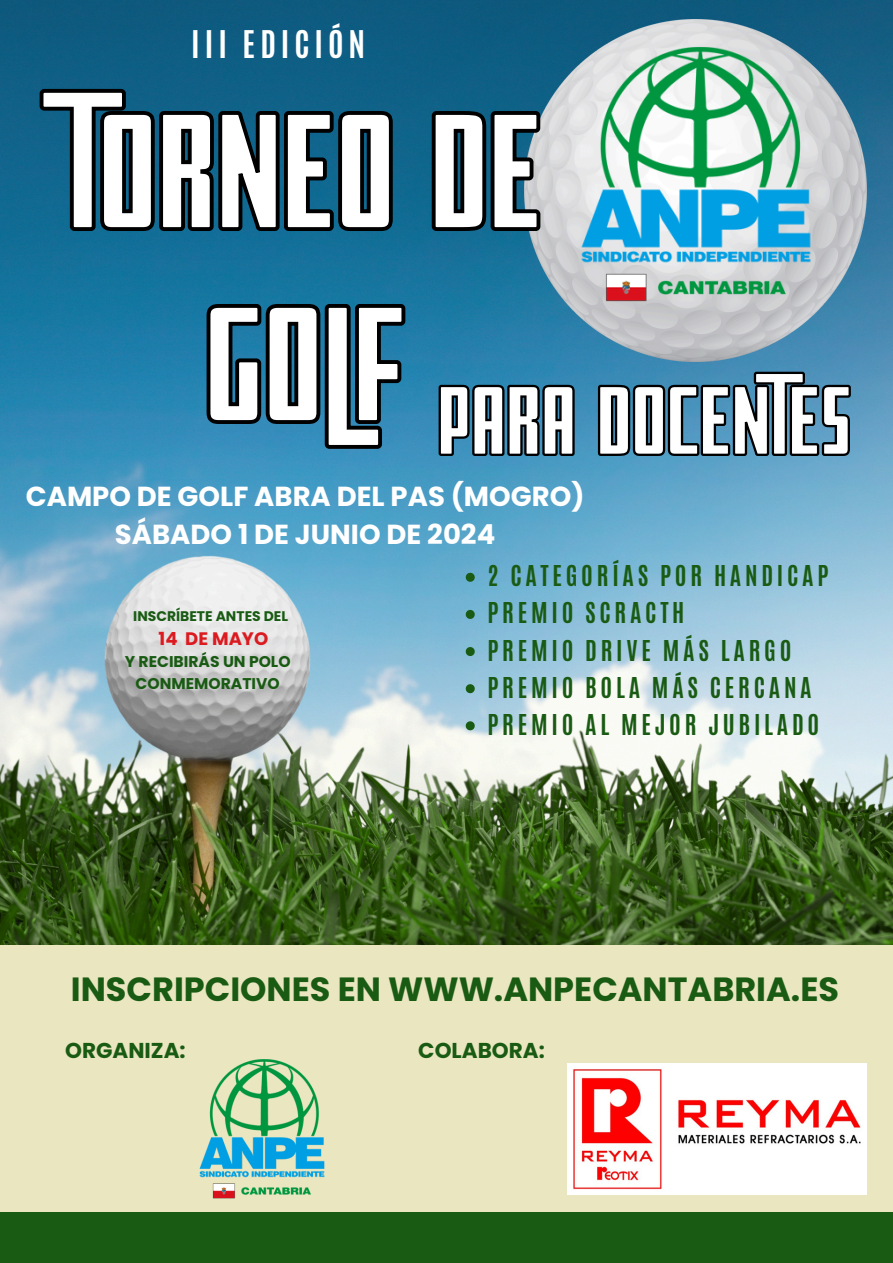
<style>
.page{position:relative;width:893px;height:1263px;background:#fff}
.page>*{position:absolute;margin:0;border:0;box-sizing:border-box;transform-origin:0 0}
.t1{font:138.15px/192.9px "B Pimperial";color:#fff;text-align:center}
.t2{font:81.97px "B Pimperial";color:#fff}
.t3{font:700 33.53px "Poppins";color:#1a5b14}
.t4{font:700 31.88px "Antonio";letter-spacing:.155em;color:#fff}
.t5{font:700 27.53px/38.2px "Poppins";color:#fff;text-align:center}
.t6{font:700 24px "Antonio";letter-spacing:.155em;color:#1a5b14}
.t7{font:700 21.52px "Poppins";color:#1a5b14}
.t8{font:700 18.08px "Poppins";color:#db1b20}
.t9{font:700 15.6px/21.8px "Poppins";color:#1a5b14;text-align:center}
.t10{font:700 13.95px "Poppins";color:#1a5b14}
</style>
<div class="page">
<img style="left:0;top:0;width:893px;height:555px">
<div style="left:0;top:1199px;width:893px;height:64px;background:#1a5b14"></div>
<div style="left:0;top:944px;width:893px;height:268px;background:#eae6c0"></div>
<img style="left:0;top:555px;width:893px;height:389px">
<img style="left:525px;top:346px;width:342px;height:15px">
<img style="left:199px;top:1059px;width:126px;height:140px">
<img style="left:567px;top:1064px;width:299px;height:130px">
<svg style="left:36px;top:87px;width:475px;height:147px;background:#0c5171"></svg>
<svg style="left:204px;top:301px;width:203px;height:150px;background:#1e678a"></svg>
<img style="left:511px;top:4px;width:369px;height:342px">
<svg style="left:437px;top:371px;width:416px;height:87px;background:#387496"></svg>
<svg style="left:466px;top:573px;width:9px;height:9px"></svg>
<svg style="left:466px;top:610px;width:9px;height:9px"></svg>
<svg style="left:466px;top:647px;width:9px;height:9px"></svg>
<svg style="left:466px;top:684px;width:9px;height:9px"></svg>
<svg style="left:466px;top:721px;width:9px;height:9px"></svg>
<p class="t4" style="left:191px;top:21px;width:175px">III EDICIÓN</p>
<h1 class="t1" style="left:68px;top:75px;width:476px">TORNEO DE<br>GOLF</h1>
<p class="t5" style="left:26px;top:477px;width:560px">CAMPO DE GOLF ABRA DEL PAS (MOGRO)<br>SÁBADO 1 DE JUNIO DE 2024</p>
<h2 class="t2" style="left:437px;top:371px;width:416px">PARA DOCENTES</h2>
<p class="t10" style="left:133px;top:606px;width:156px">INSCRÍBETE ANTES DEL</p>
<h3 class="t8" style="left:159px;top:626px;width:111px">14 DE MAYO</h3>
<h6 class="t9" style="left:125px;top:651px;width:167px">Y RECIBIRÁS UN POLO<br>CONMEMORATIVO</h6>
<p class="t6" style="left:487px;top:559px;width:342px">2 CATEGORÍAS POR HANDICAP</p>
<p class="t6" style="left:487px;top:596px;width:199px">PREMIO SCRACTH</p>
<p class="t6" style="left:487px;top:633px;width:305px">PREMIO DRIVE MÁS LARGO</p>
<p class="t6" style="left:487px;top:670px;width:326px">PREMIO BOLA MÁS CERCANA</p>
<p class="t6" style="left:487px;top:707px;width:333px">PREMIO AL MEJOR JUBILADO</p>
<p class="t3" style="left:71px;top:966px;width:769px">INSCRIPCIONES EN WWW.ANPECANTABRIA.ES</p>
<h3 class="t7" style="left:65px;top:1035px;width:122px">ORGANIZA:</h3>
<h3 class="t7" style="left:418px;top:1035px;width:128px">COLABORA:</h3>
</div>
